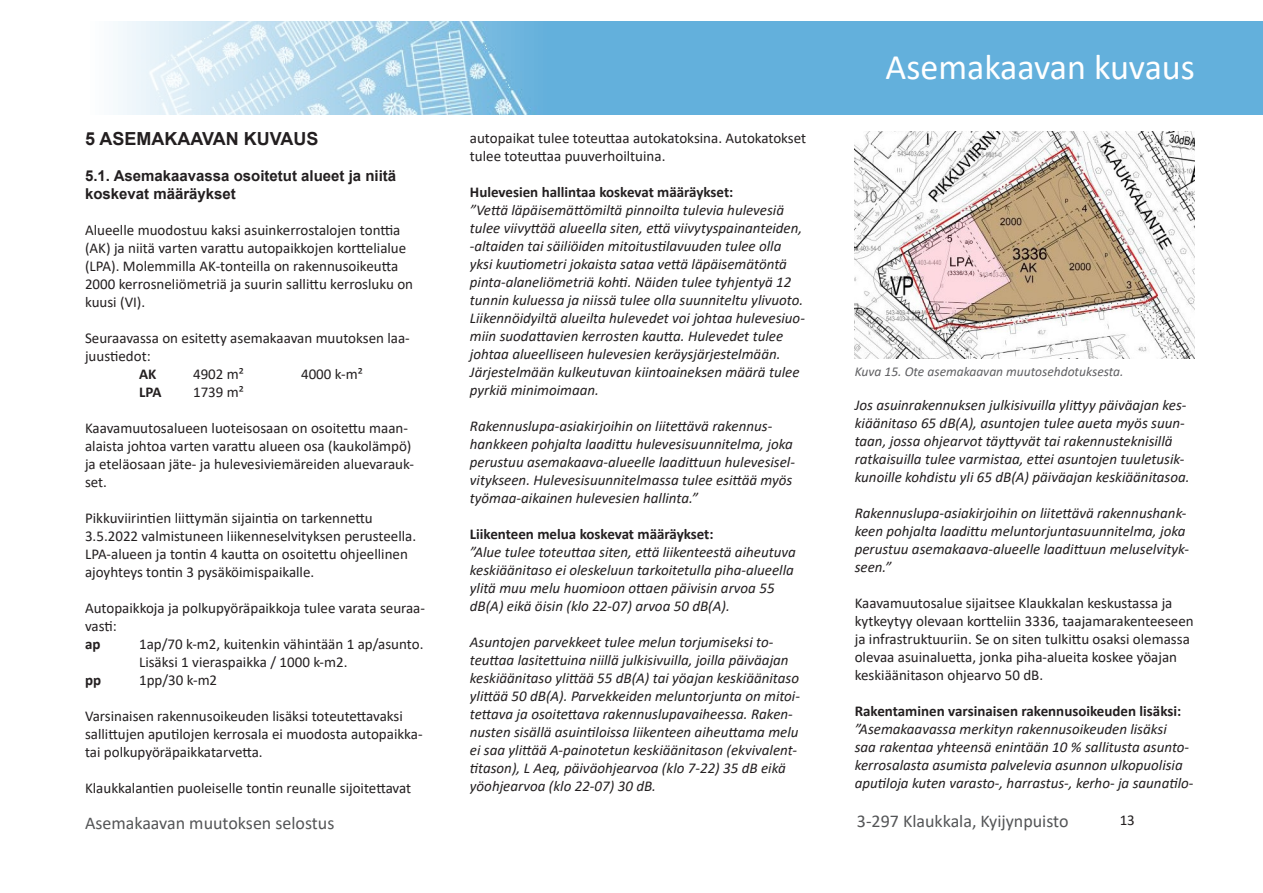
<style>
.page{position:relative;width:1263px;height:893px;background:#fff}
.page>*{position:absolute;margin:0;border:0;box-sizing:border-box;transform-origin:0 0}
.t1{font:36px "Calibri";color:#fff}
.t2{font:18px "Calibri";color:#545557}
.Otsikko_1{font:700 18px "Arial";color:#231f20}
.t3{font:italic 15px/18px "Calibri";color:#231f20}
.leipäteksti{font:15px/18px "Calibri";color:#231f20}
.t4{font:700 15px "Calibri";color:#231f20}
.Otsikko_2{font:700 15px/18px "Arial";color:#231f20}
.t5{font:italic 13.5px "Calibri";color:#5f5f62}
</style>
<div class="page">
<img style="left:118px;top:21px;width:1145px;height:94px">
<img style="left:855px;top:132px;width:340px;height:227px">
<p class="Otsikko_1" style="left:85px;top:126px;width:235px">5 ASEMAKAAVAN KUVAUS</p>
<p class="Otsikko_2" style="left:85px;top:167px;width:313px">5.1. Asemakaavassa osoitetut alueet ja niitä koskevat määräykset</p>
<p class="leipäteksti" style="left:85px;top:221px;width:330px">Alueelle muodostuu kaksi asuinkerrostalojen tonttia (AK) ja niitä varten varattu autopaikkojen korttelialue (LPA). Molemmilla AK-tonteilla on rakennusoikeutta 2000 kerrosneliömetriä ja suurin sallittu kerrosluku on kuusi (VI).</p>
<p class="leipäteksti" style="left:85px;top:329px;width:326px">Seuraavassa on esitetty asemakaavan muutoksen laa&shy;juustiedot:</p>
<p class="t4" style="left:139px;top:363px;width:19px">AK</p>
<p class="leipäteksti" style="left:193px;top:365px;width:52px">4902 m²</p>
<p class="leipäteksti" style="left:301px;top:365px;width:63px">4000 k-m²</p>
<p class="t4" style="left:139px;top:381px;width:24px">LPA</p>
<p class="leipäteksti" style="left:193px;top:383px;width:52px">1739 m²</p>
<p class="leipäteksti" style="left:85px;top:419px;width:330px">Kaavamuutosalueen luoteisosaan on osoitettu maan&shy;alaista johtoa varten varattu alueen osa (kaukolämpö) ja eteläosaan jäte- ja hulevesiviemäreiden aluevarauk&shy;set.</p>
<p class="leipäteksti" style="left:85px;top:509px;width:333px">Pikkuviirintien liittymän sijaintia on tarkennettu 3.5.2022 valmistuneen liikenneselvityksen perusteella.<br>LPA-alueen ja tontin 4 kautta on osoitettu ohjeellinen ajoyhteys tontin 3 pysäköimispaikalle.</p>
<p class="leipäteksti" style="left:85px;top:599px;width:342px">Autopaikkoja ja polkupyöräpaikkoja tulee varata seuraa&shy;vasti:</p>
<p class="t4" style="left:85px;top:633px;width:17px">ap</p>
<p class="leipäteksti" style="left:139px;top:635px;width:286px">1ap/70 k-m2, kuitenkin vähintään 1 ap/asunto.</p>
<p class="leipäteksti" style="left:139px;top:653px;width:210px">Lisäksi 1 vieraspaikka / 1000 k-m2.</p>
<p class="t4" style="left:85px;top:669px;width:18px">pp</p>
<p class="leipäteksti" style="left:139px;top:671px;width:80px">1pp/30 k-m2</p>
<p class="leipäteksti" style="left:85px;top:707px;width:339px">Varsinaisen rakennusoikeuden lisäksi toteutettavaksi sallittujen aputilojen kerrosala ei muodosta autopaikka&shy;tai polkupyöräpaikkatarvetta.</p>
<p class="leipäteksti" style="left:85px;top:779px;width:328px">Klaukkalantien puoleiselle tontin reunalle sijoitettavat</p>
<p class="leipäteksti" style="left:470px;top:129px;width:338px">autopaikat tulee toteuttaa autokatoksina. Autokatokset tulee toteuttaa puuverhoiltuina.</p>
<p class="t4" style="left:470px;top:181px;width:265px">Hulevesien hallintaa koskevat määräykset:</p>
<p class="t3" style="left:470px;top:200px;width:337px">”Vettä läpäisemättömiltä pinnoilta tulevia hulevesiä tulee viivyttää alueella siten, että viivytyspainanteiden, -altaiden tai säiliöiden mitoitustilavuuden tulee olla yksi kuutiometri jokaista sataa vettä läpäisemätöntä pinta-alaneliömetriä kohti. Näiden tulee tyhjentyä 12 tunnin kuluessa ja niissä tulee olla suunniteltu ylivuoto.<br>Liikennöidyiltä alueilta hulevedet voi johtaa hulevesiuo&shy;miin suodattavien kerrosten kautta. Hulevedet tulee johtaa alueelliseen hulevesien keräysjärjestelmään.</p>
<p class="t3" style="left:470px;top:362px;width:331px">Järjestelmään kulkeutuvan kiintoaineksen määrä tulee pyrkiä minimoimaan.</p>
<p class="t3" style="left:470px;top:416px;width:327px">Rakennuslupa-asiakirjoihin on liitettävä rakennus&shy;hankkeen pohjalta laadittu hulevesisuunnitelma, joka perustuu asemakaava-alueelle laadittuun hulevesisel&shy;vitykseen. Hulevesisuunnitelmassa tulee esittää myös työmaa-aikainen hulevesien hallinta.”</p>
<p class="t4" style="left:470px;top:523px;width:245px">Liikenteen melua koskevat määräykset:</p>
<p class="t3" style="left:470px;top:542px;width:327px">”Alue tulee toteuttaa siten, että liikenteestä aiheutuva keskiäänitaso ei oleskeluun tarkoitetulla piha-alueella ylitä muu melu huomioon ottaen päivisin arvoa 55 dB(A) eikä öisin (klo 22-07) arvoa 50 dB(A).</p>
<p class="t3" style="left:470px;top:632px;width:332px">Asuntojen parvekkeet tulee melun torjumiseksi to&shy;teuttaa lasitettuina niillä julkisivuilla, joilla päiväajan keskiäänitaso ylittää 55 dB(A) tai yöajan keskiäänitaso ylittää 50 dB(A). Parvekkeiden meluntorjunta on mitoi&shy;tettava ja osoitettava rakennuslupavaiheessa. Raken&shy;nusten sisällä asuintiloissa liikenteen aiheuttama melu ei saa ylittää A-painotetun keskiäänitason (ekvivalent&shy;titason), L Aeq, päiväohjearvoa (klo 7-22) 35 dB eikä yöohjearvoa (klo 22-07) 30 dB.</p>
<p class="t1" style="left:886px;top:42px;width:311px">Asemakaavan kuvaus</p>
<p class="t5" style="left:855px;top:362px;width:270px">Kuva 15. Ote asemakaavan muutosehdotuksesta.</p>
<p class="t3" style="left:855px;top:396px;width:336px">Jos asuinrakennuksen julkisivuilla ylittyy päiväajan kes&shy;kiäänitaso 65 dB(A), asuntojen tulee aueta myös suun&shy;taan, jossa ohjearvot täyttyvät tai rakennusteknisillä ratkaisuilla tulee varmistaa, ettei asuntojen tuuletusik&shy;kunoille kohdistu yli 65 dB(A) päiväajan keskiäänitasoa.</p>
<p class="t3" style="left:855px;top:504px;width:336px">Rakennuslupa-asiakirjoihin on liitettävä rakennushank&shy;keen pohjalta laadittu meluntorjuntasuunnitelma, joka perustuu asemakaava-alueelle laadittuun meluselvityk&shy;seen.”</p>
<p class="leipäteksti" style="left:855px;top:594px;width:340px">Kaavamuutosalue sijaitsee Klaukkalan keskustassa ja kytkeytyy olevaan kortteliin 3336, taajamarakenteeseen ja infrastruktuuriin. Se on siten tulkittu osaksi olemassa olevaa asuinaluetta, jonka piha-alueita koskee yöajan keskiäänitason ohjearvo 50 dB.</p>
<p class="t4" style="left:855px;top:701px;width:328px">Rakentaminen varsinaisen rakennusoikeuden lisäksi:</p>
<p class="t3" style="left:855px;top:720px;width:340px">”Asemakaavassa merkityn rakennusoikeuden lisäksi<br>saa rakentaa yhteensä enintään 10 % sallitusta asunto&shy;kerrosalasta asumista palvelevia asunnon ulkopuolisia aputiloja kuten varasto-, harrastus-, kerho- ja saunatilo-</p>
<p class="t2" style="left:85px;top:810px;width:251px">Asemakaavan muutoksen selostus</p>
<p class="t2" style="left:857px;top:808px;width:213px">3-297 Klaukkala, Kyijynpuisto</p>
<p class="leipäteksti" style="left:1120px;top:810px;width:17px">13</p>
</div>
